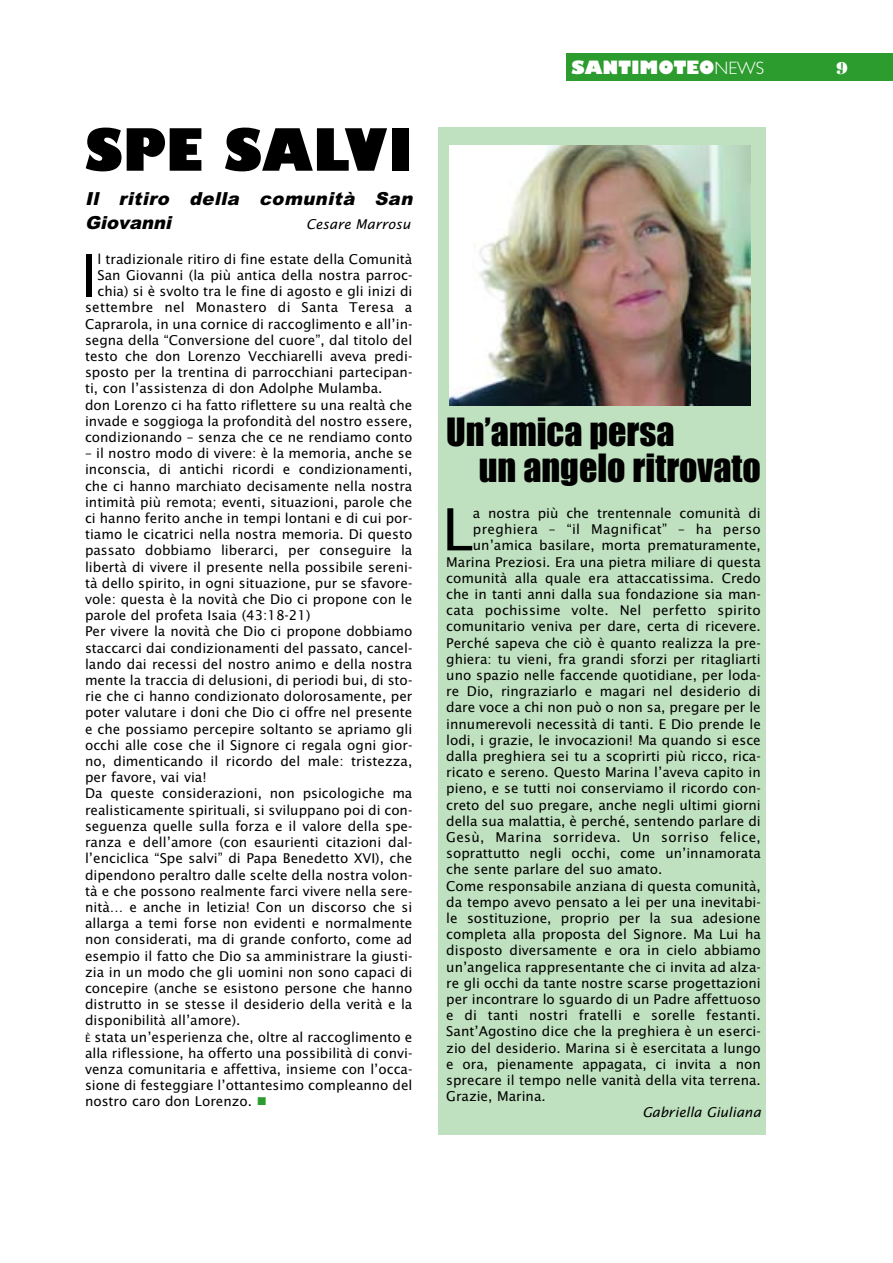
<style>
.page{position:relative;width:893px;height:1263px;background:#fff}
.page>*{position:absolute;margin:0;border:0;box-sizing:border-box;transform-origin:0 0}
.t1{font:58.2px "Lucida Sans";color:#000}
.t2{font:800 57px "Gill Sans";letter-spacing:.005em;color:#000;scale:.9 1}
.t3{font:36px/36px "Impact";color:#000}
.t4{font:italic 900 18px/24px "Arial";color:#000}
.t5{font:800 18px "Gill Sans";color:#fff}
.t6{font:18px "Bodoni MT Black";color:#fff}
.t7{font:13.5px/16.2px "Lucida Sans";color:#000}
.t8{font:13.5px "Lucida Sans";letter-spacing:.02em;color:#000}
.t9{font:13.5px "Lucida Sans";letter-spacing:.025em;color:#000}
.t10{font:italic 13.5px "Lucida Sans";color:#000}
.s1{font-size:10.2px}
.s2{color:#2c9c2e}
.s3{font-weight:300}
</style>
<div class="page">
<div style="left:566px;top:53px;width:327px;height:28px;background:#2c9c2e"></div>
<div style="left:438px;top:128px;width:327px;height:1007px;background:#c0e1c0"></div>
<img style="left:449px;top:145px;width:302px;height:261px">
<h2 class="t2" style="left:85px;top:118px;width:365px">SPE SALVI</h2>
<h3 class="t4" style="left:85px;top:187px;width:333px">Il ritiro della comunità San<br>Giovanni</h3>
<p class="t10" style="left:306px;top:217px;width:106px">Cesare Marrosu</p>
<h1 class="t1" style="left:81px;top:242px;width:18px">I</h1>
<p class="t7" style="left:97px;top:251px;width:316px">l tradizionale ritiro di fine estate della Comunità</p>
<p class="t7" style="left:97px;top:267px;width:317px">San Giovanni (la più antica della nostra parroc-</p>
<p class="t7" style="left:97px;top:283px;width:316px">chia) si è svolto tra le fine di agosto e gli inizi di</p>
<p class="t8" style="left:85px;top:300px;width:329px">settembre nel Monastero di Santa Teresa a</p>
<p class="t7" style="left:85px;top:316px;width:329px">Caprarola, in una cornice di raccoglimento e all’in-</p>
<p class="t7" style="left:85px;top:332px;width:329px">segna della “Conversione del cuore”, dal titolo del</p>
<p class="t7" style="left:85px;top:348px;width:329px">testo che don Lorenzo Vecchiarelli aveva predi-</p>
<p class="t7" style="left:85px;top:364px;width:329px">sposto per la trentina di parrocchiani partecipan-</p>
<p class="t7" style="left:85px;top:381px;width:299px">ti, con l’assistenza di don Adolphe Mulamba.</p>
<p class="t7" style="left:85px;top:397px;width:329px">don Lorenzo ci ha fatto riflettere su una realtà che</p>
<p class="t7" style="left:85px;top:413px;width:329px">invade e soggioga la profondità del nostro essere,</p>
<p class="t7" style="left:85px;top:429px;width:329px">condizionando – senza che ce ne rendiamo conto</p>
<p class="t7" style="left:85px;top:445px;width:329px">– il nostro modo di vivere: è la memoria, anche se inconscia, di antichi ricordi e condizionamenti, che ci hanno marchiato decisamente nella nostra intimità più remota; eventi, situazioni, parole che ci hanno ferito anche in tempi lontani e di cui por&shy;tiamo le cicatrici nella nostra memoria. Di questo passato dobbiamo liberarci, per conseguire la libertà di vivere il presente nella possibile sereni&shy;tà dello spirito, in ogni situazione, pur se sfavore&shy;vole: questa è la novità che Dio ci propone con le parole del profeta Isaia (43:18-21)<br>Per vivere la novità che Dio ci propone dobbiamo staccarci dai condizionamenti del passato, cancel&shy;lando dai recessi del nostro animo e della nostra mente la traccia di delusioni, di periodi bui, di sto&shy;rie che ci hanno condizionato dolorosamente, per poter valutare i doni che Dio ci offre nel presente e che possiamo percepire soltanto se apriamo gli occhi alle cose che il Signore ci regala ogni gior&shy;no, dimenticando il ricordo del male: tristezza, per favore, vai via!<br>Da queste considerazioni, non psicologiche ma realisticamente spirituali, si sviluppano poi di con&shy;seguenza quelle sulla forza e il valore della spe&shy;ranza e dell’amore (con esaurienti citazioni dal&shy;l’enciclica “Spe salvi” di Papa Benedetto XVI), che dipendono peraltro dalle scelte della nostra volon&shy;tà e che possono realmente farci vivere nella sere&shy;nità… e anche in letizia! Con un discorso che si allarga a temi forse non evidenti e normalmente non considerati, ma di grande conforto, come ad esempio il fatto che Dio sa amministrare la giusti&shy;zia in un modo che gli uomini non sono capaci di concepire (anche se esistono persone che hanno distrutto in se stesse il desiderio della verità e la disponibilità all’amore).<br><span class="s1">È</span> stata un’esperienza che, oltre al raccoglimento e alla riflessione, ha offerto una possibilità di convi&shy;venza comunitaria e affettiva, insieme con l’occa&shy;sione di festeggiare l’ottantesimo compleanno del nostro caro don Lorenzo. <span class="s2">■</span></p>
<h3 class="t5" style="left:572px;top:57px;width:194px">SANTIMOTEO<span class="s3">NEWS</span></h3>
<h3 class="t6" style="left:836px;top:57px;width:13px">9</h3>
<h3 class="t3" style="left:479px;top:415px;width:284px;text-indent:-32px">Un’amica persa<br>un angelo ritrovato</h3>
<h1 class="t1" style="left:442px;top:496px;width:33px">L</h1>
<p class="t7" style="left:473px;top:505px;width:289px">a nostra più che trentennale comunità di</p>
<p class="t8" style="left:473px;top:522px;width:289px">preghiera – “il Magnificat” – ha perso</p>
<p class="t7" style="left:473px;top:538px;width:289px">un’amica basilare, morta prematuramente,</p>
<p class="t7" style="left:446px;top:554px;width:316px">Marina Preziosi. Era una pietra miliare di questa</p>
<p class="t7" style="left:446px;top:570px;width:316px">comunità alla quale era attaccatissima. Credo</p>
<p class="t7" style="left:446px;top:586px;width:316px">che in tanti anni dalla sua fondazione sia man-</p>
<p class="t7" style="left:446px;top:602px;width:316px">cata pochissime volte. Nel perfetto spirito</p>
<p class="t7" style="left:446px;top:619px;width:316px">comunitario veniva per dare, certa di ricevere.</p>
<p class="t7" style="left:446px;top:635px;width:316px">Perché sapeva che ciò è quanto realizza la pre-</p>
<p class="t7" style="left:446px;top:651px;width:316px">ghiera: tu vieni, fra grandi sforzi per ritagliarti</p>
<p class="t7" style="left:446px;top:667px;width:316px">uno spazio nelle faccende quotidiane, per loda-</p>
<p class="t7" style="left:446px;top:683px;width:316px">re Dio, ringraziarlo e magari nel desiderio di</p>
<p class="t7" style="left:446px;top:700px;width:316px">dare voce a chi non può o non sa, pregare per le</p>
<p class="t7" style="left:446px;top:716px;width:316px">innumerevoli necessità di tanti. E Dio prende le</p>
<p class="t7" style="left:446px;top:732px;width:316px">lodi, i grazie, le invocazioni! Ma quando si esce</p>
<p class="t7" style="left:446px;top:748px;width:316px">dalla preghiera sei tu a scoprirti più ricco, rica-</p>
<p class="t7" style="left:446px;top:764px;width:316px">ricato e sereno. Questo Marina l’aveva capito in</p>
<p class="t7" style="left:446px;top:781px;width:316px">pieno, e se tutti noi conserviamo il ricordo con-</p>
<p class="t7" style="left:446px;top:797px;width:316px">creto del suo pregare, anche negli ultimi giorni</p>
<p class="t7" style="left:446px;top:813px;width:316px">della sua malattia, è perché, sentendo parlare di</p>
<p class="t9" style="left:446px;top:829px;width:316px">Gesù, Marina sorrideva. Un sorriso felice,</p>
<p class="t7" style="left:446px;top:845px;width:316px">soprattutto negli occhi, come un’innamorata</p>
<p class="t7" style="left:446px;top:862px;width:218px">che sente parlare del suo amato.</p>
<p class="t7" style="left:446px;top:878px;width:316px">Come responsabile anziana di questa comunità,</p>
<p class="t7" style="left:446px;top:894px;width:316px">da tempo avevo pensato a lei per una inevitabi-</p>
<p class="t7" style="left:446px;top:910px;width:316px">le sostituzione, proprio per la sua adesione</p>
<p class="t7" style="left:446px;top:926px;width:316px">completa alla proposta del Signore. Ma Lui ha</p>
<p class="t7" style="left:446px;top:943px;width:316px">disposto diversamente e ora in cielo abbiamo</p>
<p class="t7" style="left:446px;top:959px;width:316px">un’angelica rappresentante che ci invita ad alza-</p>
<p class="t7" style="left:446px;top:975px;width:316px">re gli occhi da tante nostre scarse progettazioni</p>
<p class="t7" style="left:446px;top:991px;width:316px">per incontrare lo sguardo di un Padre affettuoso</p>
<p class="t7" style="left:446px;top:1007px;width:316px">e di tanti nostri fratelli e sorelle festanti.</p>
<p class="t7" style="left:446px;top:1024px;width:316px">Sant’Agostino dice che la preghiera è un eserci-</p>
<p class="t7" style="left:446px;top:1040px;width:316px">zio del desiderio. Marina si è esercitata a lungo</p>
<p class="t7" style="left:446px;top:1056px;width:316px">e ora, pienamente appagata, ci invita a non</p>
<p class="t7" style="left:446px;top:1072px;width:316px">sprecare il tempo nelle vanità della vita terrena.</p>
<p class="t7" style="left:446px;top:1088px;width:101px">Grazie, Marina.</p>
<p class="t10" style="left:642px;top:1105px;width:120px">Gabriella Giuliana</p>
</div>
